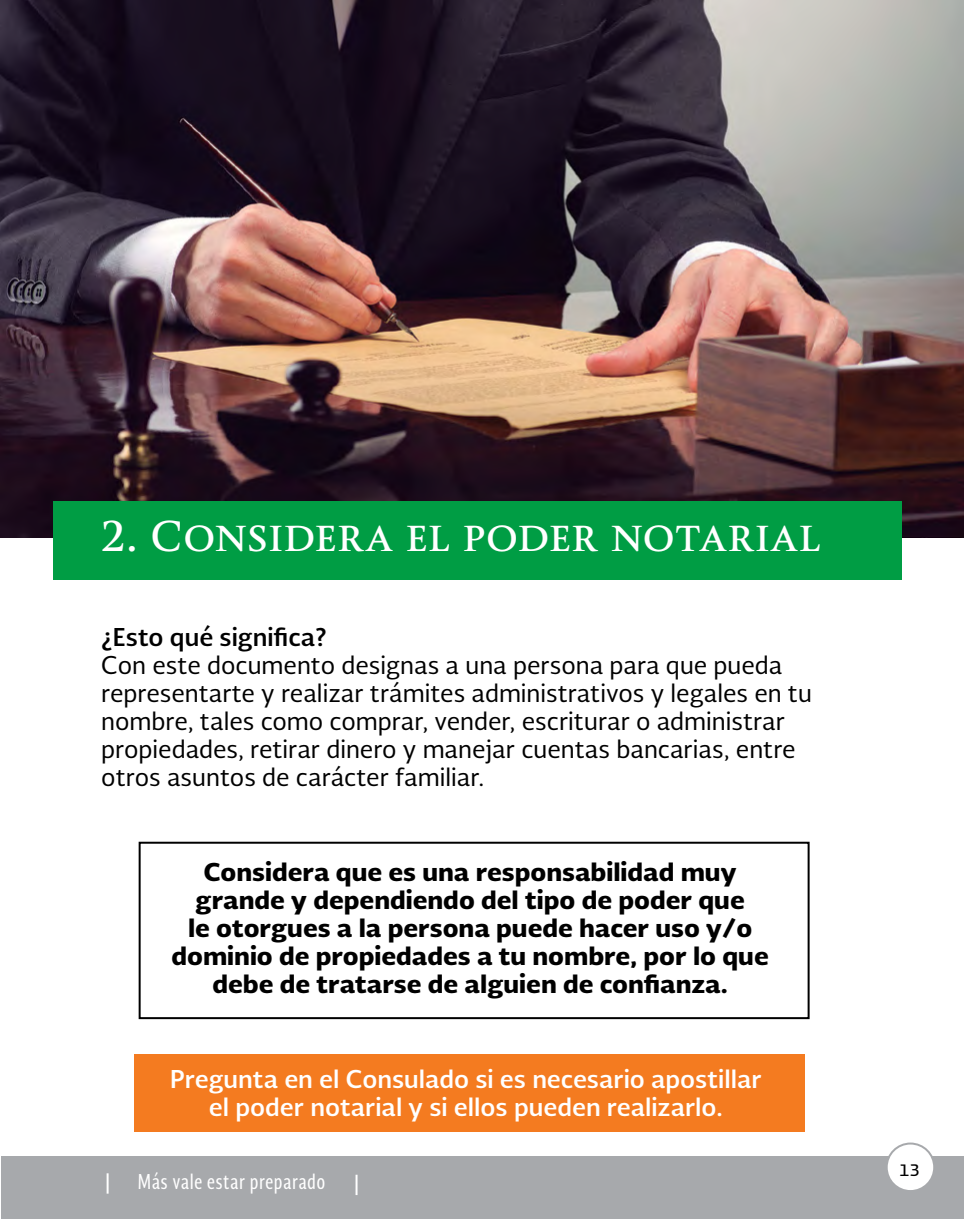
<style>
.page{position:relative;width:964px;height:1219px;background:#fff}
.page>*{position:absolute;margin:0;border:0;box-sizing:border-box;transform-origin:0 0}
.t1{font:700 40px "Soberana Titular";color:#fff}
.t2{font:24px/28px "Soberana Sans";color:#000}
.t3{font:900 24px/28px "Soberana Sans";color:#000;text-align:center}
.t4{font:700 24px/28px "Soberana Sans";color:#fff;text-align:center}
.t5{font:700 24px "Soberana Sans";color:#000}
.t6{font:20px "Soberana Sans Condensed";letter-spacing:.02em;color:#fff}
.t7{font:20px "Presidencia Base";color:#000}
</style>
<div class="page">
<div style="left:134px;top:1054px;width:671px;height:77px;background:#f47b20"></div>
<img style="left:0;top:0;width:964px;height:538px">
<div style="left:53px;top:502px;width:849px;height:78px;background:#009d44"></div>
<div style="left:139px;top:842px;width:670px;height:177px;border:2px solid #000"></div>
<hr style="left:0;top:1157px;width:1px;height:62px;background:#a7a9ac">
<div style="left:1px;top:1157px;width:963px;height:62px;background:#a7a9ac"></div>
<div style="left:886px;top:1143px;width:48px;height:48px;background:#fff;border-radius:50%"></div>
<div style="left:885px;top:1142px;width:50px;height:50px;border:2px solid #a7a9ac;border-radius:50%"></div>
<hr style="left:355px;top:1175px;width:2px;height:20px;background:#fff">
<hr style="left:107px;top:1173px;width:2px;height:21px;background:#fff">
<h1 class="t1" style="left:101px;top:511px;width:721px">2. CONSIDERA EL PODER NOTARIAL</h1>
<p class="t5" style="left:101px;top:621px;width:227px">¿Esto qué significa?</p>
<p class="t2" style="left:101px;top:651px;width:712px">Con este documento designas a una persona para que pueda representarte y realizar trámites administrativos y legales en tu nombre, tales como comprar, vender, escriturar o administrar propiedades, retirar dinero y manejar cuentas bancarias, entre otros asuntos de carácter familiar.</p>
<p class="t3" style="left:171px;top:857px;width:599px">Considera que es una responsabilidad muy grande y dependiendo del tipo de poder que<br>le otorgues a la persona puede hacer uso y/o dominio de propiedades a tu nombre, por lo que debe de tratarse de alguien de confianza.</p>
<p class="t4" style="left:170px;top:1064px;width:593px">Pregunta en el Consulado si es necesario apostillar el poder notarial y si ellos pueden realizarlo.</p>
<p class="t6" style="left:138px;top:1168px;width:189px">Más vale estar preparado</p>
<p class="t7" style="left:899px;top:1158px;width:22px">13</p>
</div>
